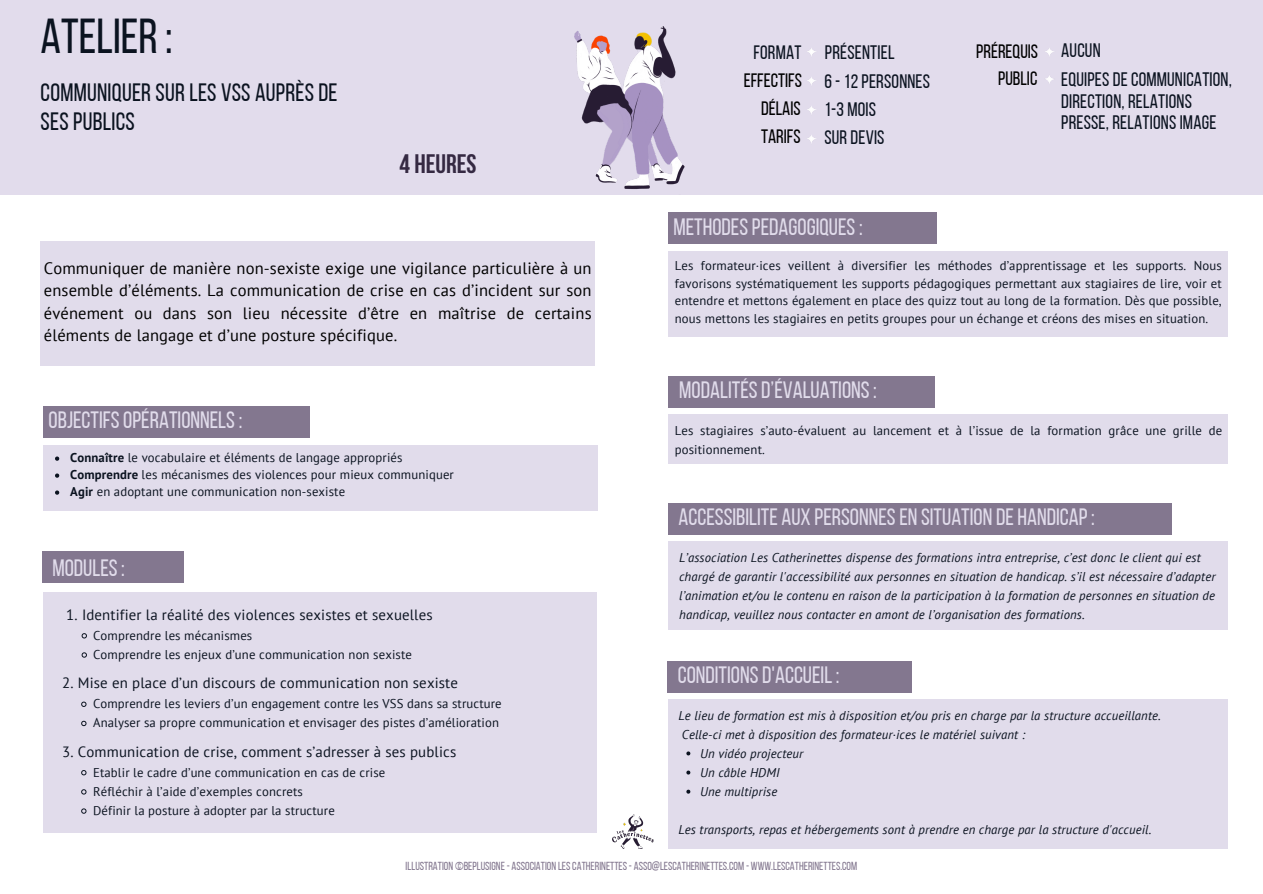
<style>
.page{position:relative;width:1263px;height:894px;background:#fff}
.page>*{position:absolute;margin:0;border:0;box-sizing:border-box;transform-origin:0 0}
.t1{font:48.9px "Bebas Neue";color:#0b1320}
.t2{font:700 26.7px "Bebas Neue";color:#352942}
.t3{font:25.05px/29.2px "Bebas Neue";letter-spacing:.01em;color:#0b1320}
.t4{font:23.55px "Bebas Neue";color:#e1dceb}
.t5{font:19.5px/21.3px "Bebas Neue";letter-spacing:.01em;color:#0b1320}
.t6{font:19.35px "Bebas Neue";color:#000}
.t7{font:19.35px "Bebas Neue";letter-spacing:.01em;color:#0b1320}
.t8{font:16.5px/22.5px "PT Sans";letter-spacing:.01em;color:#000;text-align:justify}
.t9{font:14.85px "PT Sans";letter-spacing:.01em;color:#0b1320}
.t10{font:12.75px/17.5px "PT Sans";letter-spacing:.01em;color:#0b1320;text-align:justify}
.t11{font:italic 12.75px/19px "PT Sans";letter-spacing:.01em;color:#0b1320}
.t12{font:11.7px "Bebas Neue";color:#83778f}
.s1{font-weight:700}
</style>
<div class="page">
<div style="left:0;top:0;width:1263px;height:194px;background:#e2dcec"></div>
<div style="left:41px;top:241px;width:554px;height:124px;background:#e1dceb"></div>
<div style="left:43px;top:444px;width:555px;height:66px;background:#e1dceb"></div>
<div style="left:43px;top:406px;width:267px;height:31px;background:#83778f"></div>
<svg style="left:55px;top:456px;width:4px;height:4px"></svg>
<svg style="left:55px;top:473px;width:4px;height:4px"></svg>
<svg style="left:55px;top:490px;width:4px;height:4px"></svg>
<div style="left:668px;top:251px;width:559px;height:85px;background:#e1dceb"></div>
<div style="left:668px;top:212px;width:269px;height:31px;background:#83778f"></div>
<div style="left:669px;top:414px;width:559px;height:49px;background:#e1dceb"></div>
<div style="left:669px;top:376px;width:266px;height:31px;background:#83778f"></div>
<div style="left:668px;top:541px;width:559px;height:89px;background:#e1dceb"></div>
<div style="left:668px;top:503px;width:503px;height:31px;background:#83778f"></div>
<div style="left:668px;top:699px;width:559px;height:149px;background:#e1dceb"></div>
<div style="left:667px;top:661px;width:244px;height:31px;background:#83778f"></div>
<svg style="left:686px;top:751px;width:4px;height:4px"></svg>
<svg style="left:686px;top:770px;width:4px;height:4px"></svg>
<svg style="left:686px;top:789px;width:4px;height:4px"></svg>
<svg style="left:807px;top:48px;width:9px;height:8px"></svg>
<svg style="left:807px;top:77px;width:9px;height:8px"></svg>
<svg style="left:807px;top:106px;width:9px;height:8px"></svg>
<svg style="left:807px;top:135px;width:9px;height:8px"></svg>
<svg style="left:1045px;top:48px;width:9px;height:8px"></svg>
<svg style="left:1045px;top:75px;width:9px;height:9px"></svg>
<div style="left:43px;top:591px;width:554px;height:240px;background:#e1dceb"></div>
<div style="left:42px;top:551px;width:141px;height:31px;background:#83778f"></div>
<svg style="left:82px;top:633px;width:5px;height:5px"></svg>
<svg style="left:82px;top:652px;width:5px;height:5px"></svg>
<svg style="left:81px;top:701px;width:6px;height:5px"></svg>
<svg style="left:81px;top:720px;width:6px;height:6px"></svg>
<svg style="left:81px;top:770px;width:6px;height:5px"></svg>
<svg style="left:81px;top:789px;width:6px;height:5px"></svg>
<svg style="left:81px;top:808px;width:6px;height:5px"></svg>
<img style="left:575px;top:26px;width:110px;height:163px">
<img style="left:613px;top:814px;width:40px;height:34px">
<h4 class="t1" style="left:41px;top:16px;width:134px">ATELIER :</h4>
<p class="t3" style="left:41px;top:80px;width:298px">COMMUNIQUER SUR LES VSS AUPRÈS DE<br>SES PUBLICS</p>
<p class="t2" style="left:400px;top:153px;width:78px">4 HEURES</p>
<h1 class="t8" style="left:44px;top:256px;width:549px">Communiquer de manière non-sexiste exige une vigilance particulière à un ensemble d’éléments. La communication de crise en cas d’incident sur son événement ou dans son lieu nécessite d’être en maîtrise de certains éléments de langage et d’une posture spécifique.</h1>
<h5 class="t4" style="left:49px;top:410px;width:195px">OBJECTIFSOPÉRATIONNELS:</h5>
<h3 class="t10" style="left:70px;top:448px;width:334px"><span class="s1">Connaître</span> le vocabulaire et éléments de langage appropriés</h3>
<h2 class="t10" style="left:70px;top:465px;width:385px"><span class="s1">Comprendre</span> les mécanismes des violences pour mieux communiquer</h2>
<p class="t10" style="left:70px;top:482px;width:276px"><span class="s1">Agir</span> en adoptant une communication non-sexiste</p>
<h4 class="t4" style="left:52px;top:558px;width:74px">MODULES:</h4>
<h5 class="t9" style="left:66px;top:604px;width:368px">1. Identifier la réalité des violences sexistes et sexuelles</h5>
<h6 class="t10" style="left:93px;top:626px;width:161px">Comprendre les mécanismes</h6>
<h4 class="t10" style="left:93px;top:645px;width:320px">Comprendre les enjeux d’une communication non sexiste</h4>
<p class="t9" style="left:62px;top:672px;width:397px">2. Mise en place d’un discours de communication non sexiste</p>
<h4 class="t10" style="left:93px;top:694px;width:410px">Comprendre les leviers d’un engagement contre les VSS dans sa structure</h4>
<p class="t10" style="left:93px;top:713px;width:407px">Analyser sa propre communication et envisager des pistes d’amélioration</p>
<h4 class="t9" style="left:62px;top:741px;width:396px">3. Communication de crise, comment s’adresser à ses publics</h4>
<p class="t10" style="left:93px;top:762px;width:294px">Etablir le cadre d’une communication en cas de crise</p>
<p class="t10" style="left:93px;top:782px;width:211px">Réfléchir à l’aide d’exemples concrets</p>
<p class="t10" style="left:93px;top:801px;width:243px">Définir la posture à adopter par la structure</p>
<p class="t6" style="left:976px;top:43px;width:63px">PRÉREQUIS</p>
<p class="t7" style="left:753px;top:45px;width:49px">FORMAT</p>
<p class="t5" style="left:825px;top:44px;width:71px">PRÉSENTIEL</p>
<p class="t5" style="left:1061px;top:41px;width:41px">AUCUN</p>
<p class="t6" style="left:744px;top:73px;width:60px">EFFECTIFS</p>
<p class="t6" style="left:998px;top:71px;width:41px">PUBLIC</p>
<p class="t5" style="left:1061px;top:71px;width:172px">EQUIPES DE COMMUNICATION,<br>DIRECTION, RELATIONS<br>PRESSE, RELATIONS IMAGE</p>
<p class="t5" style="left:824px;top:72px;width:107px">6 - 12 PERSONNES</p>
<p class="t6" style="left:761px;top:101px;width:41px">DÉLAIS</p>
<h4 class="t5" style="left:824px;top:100px;width:53px">1-3 MOIS</h4>
<p class="t6" style="left:761px;top:129px;width:41px">TARIFS</p>
<p class="t5" style="left:824px;top:128px;width:62px">SUR DEVIS</p>
<h5 class="t4" style="left:673px;top:217px;width:191px">METHODESPEDAGOGIQUES:</h5>
<p class="t10" style="left:675px;top:256px;width:548px">Les formateur·ices veillent à diversifier les méthodes d’apprentissage et les supports. Nous favorisons systématiquement les supports pédagogiques permettant aux stagiaires de lire, voir et entendre et mettons également en place des quizz tout au long de la formation. Dès que possible, nous mettons les stagiaires en petits groupes pour un échange et créons des mises en situation.</p>
<p class="t4" style="left:679px;top:380px;width:199px">MODALITÉSD’ÉVALUATIONS:</p>
<h5 class="t10" style="left:675px;top:420px;width:549px;line-height:19px">Les stagiaires s’auto-évaluent au lancement et à l’issue de la formation grâce une grille de positionnement.</h5>
<h5 class="t4" style="left:678px;top:507px;width:418px">ACCESSIBILITE AUX PERSONNESEN SITUATION DE HANDICAP:</h5>
<h5 class="t11" style="left:679px;top:547px;width:538px">L’association Les Catherinettes dispense des formations intra entreprise, c’est donc le client qui est chargé de garantir l'accessibilité aux personnes en situation de handicap. s’il est nécessaire d’adapter l’animation et/ou le contenu en raison de la participation à la formation de personnes en situation de handicap, veuillez nous contacter en amont de l’organisation des formations.</h5>
<p class="t4" style="left:678px;top:665px;width:163px">CONDITIONSD'ACCUEIL:</p>
<p class="t11" style="left:678px;top:705px;width:484px">Le lieu de formation est mis à disposition et/ou pris en charge par la structure accueillante.</p>
<h5 class="t11" style="left:682px;top:724px;width:345px">Celle-ci met à disposition des formateur·ices le matériel suivant :</h5>
<h5 class="t11" style="left:700px;top:743px;width:105px">Un vidéo projecteur</h5>
<p class="t11" style="left:700px;top:762px;width:81px">Un câble HDMI</p>
<h5 class="t11" style="left:700px;top:781px;width:79px">Une multiprise</h5>
<h5 class="t11" style="left:678px;top:819px;width:474px">Les transports, repas et hébergements sont à prendre en charge par la structure d'accueil.</h5>
<p class="t12" style="left:406px;top:861px;width:453px">ILLUSTRATION ©BEPLUSIGNE- ASSOCIATION LESCATHERINETTES- ASSO@LESCATHERINETTES.COM - WWW.LESCATHERINETTES.COM</p>
</div>
